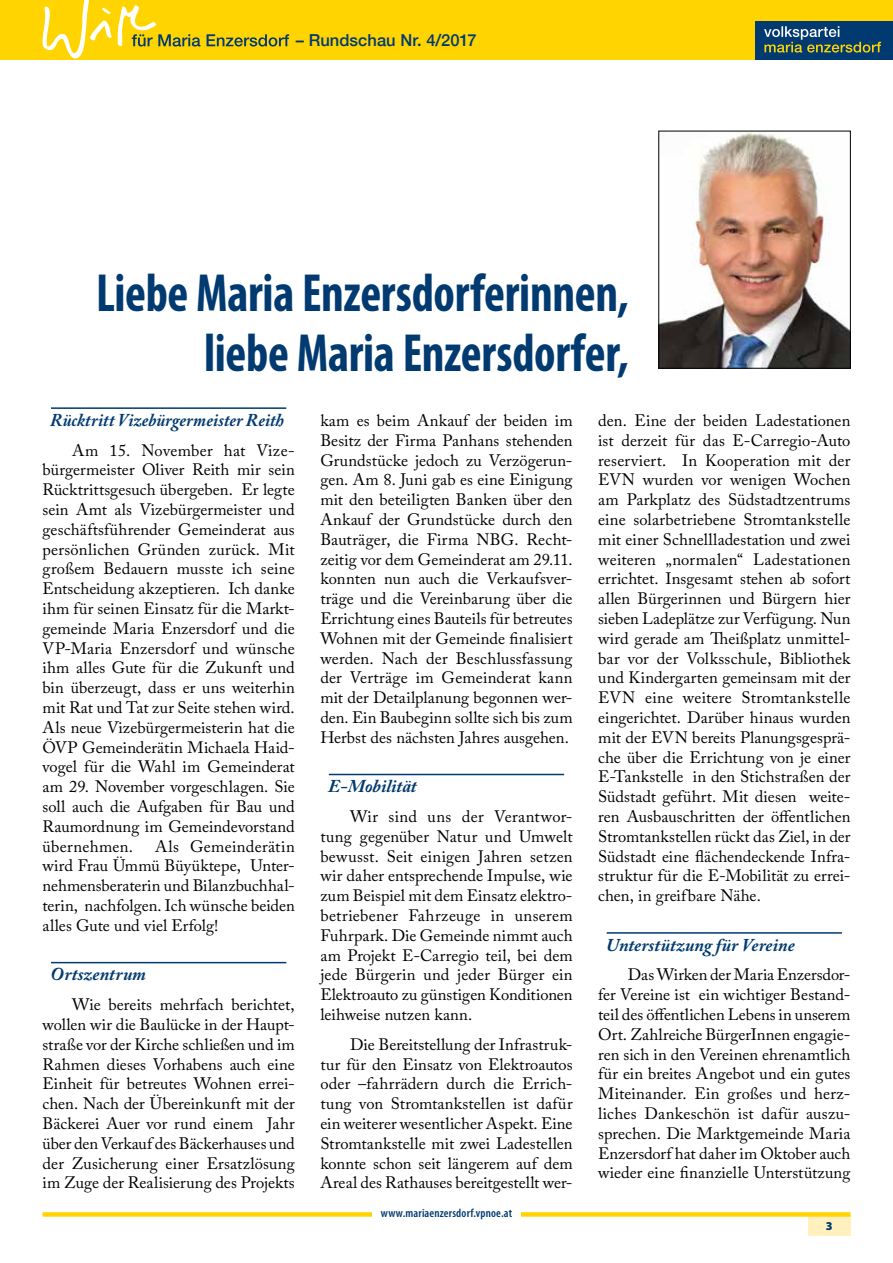
<style>
.page{position:relative;width:893px;height:1263px;background:#fff}
.page>*{position:absolute;margin:0;border:0;box-sizing:border-box;transform-origin:0 0}
.t1{font:700 condensed 54px/60px "Myriad Pro";letter-spacing:-.005em;color:#003a70;text-align:right;scale:.92 1}
.t2{font:italic 700 18px "Adobe Caslon Pro";letter-spacing:.005em;color:#003a70}
.t3{font:italic 700 18px "Adobe Caslon Pro";letter-spacing:.005em;color:#003a70;scale:.94 1}
.t4{font:16.5px/19.8px "Adobe Caslon Pro";color:#000;text-align:justify}
.t5{font:500 16.5px "Helvetica Neue";letter-spacing:.005em;color:#003a70}
.t6{font:600 condensed 12px "Myriad Pro";letter-spacing:.015em;color:#003a70}
.t7{font:900 12px "Myriad Pro";color:#003a70}
</style>
<div class="page">
<div style="left:0;top:0;width:893px;height:59px;background:#ffd400"></div>
<div style="left:755px;top:21px;width:138px;height:38px;background:#003a70"></div>
<svg style="left:764px;top:26px;width:117px;height:27px"></svg>
<hr style="left:0;top:21px;width:1px;height:38px;background:#003a70">
<svg style="left:41px;top:0;width:248px;height:60px"></svg>
<div style="left:808px;top:1214px;width:42px;height:21px;background:#fff0bd"></div>
<div style="left:43px;top:1212px;width:807px;height:5px;background:#ffd400"></div>
<div style="left:372px;top:1203px;width:149px;height:20px;background:#fff"></div>
<hr style="left:51px;top:407px;width:235px;height:2px;background:#003a70">
<hr style="left:51px;top:962px;width:235px;height:1px;background:#003a70">
<hr style="left:329px;top:774px;width:235px;height:1px;background:#003a70">
<hr style="left:607px;top:932px;width:235px;height:2px;background:#003a70">
<img style="left:661px;top:133px;width:187px;height:233px">
<div style="left:659px;top:131px;width:191px;height:237px;border:1px solid #000"></div>
<p class="t5" style="left:296px;top:27px;width:182px">– Rundschau Nr. 4/2017</p>
<h1 class="t1" style="left:96px;top:262px;width:581px">Liebe Maria Enzersdorferinnen, liebe Maria Enzersdorfer,</h1>
<p class="t3" style="left:51px;top:409px;width:250px">Rücktritt Vizebürgermeister Reith</p>
<p class="t4" style="left:43px;top:440px;width:254px;text-indent:30px">Am 15. November hat Vize&shy;bürgermeister Oliver Reith mir sein Rücktrittsgesuch übergeben. Er legte sein Amt als Vizebürgermeister und geschäftsführender Gemeinderat aus persönlichen Gründen zurück. Mit großem Bedauern musste ich seine Entscheidung akzeptieren. Ich danke ihm für seinen Einsatz für die Markt&shy;gemeinde Maria Enzersdorf und die VP-Maria Enzersdorf und wünsche ihm alles Gute für die Zukunft und bin überzeugt, dass er uns weiterhin mit Rat und Tat zur Seite stehen wird.<br>Als neue Vizebürgermeisterin hat die ÖVP Gemeinderätin Michaela Haid&shy;vogel für die Wahl im Gemeinderat am 29. November vorgeschlagen. Sie soll auch die Aufgaben für Bau und Raumordnung im Gemeindevorstand übernehmen.</p>
<p class="t4" style="left:43px;top:836px;width:254px;text-indent:113px">Als Gemeinderätin wird Frau Ümmü Büyüktepe, Unter&shy;nehmensberaterin und Bilanzbuchhal&shy;terin, nachfolgen. Ich wünsche beiden alles Gute und viel Erfolg!</p>
<p class="t2" style="left:50px;top:964px;width:97px">Ortszentrum</p>
<p class="t4" style="left:43px;top:994px;width:254px;text-indent:30px">Wie bereits mehrfach berichtet, wollen wir die Baulücke in der Haupt&shy;straße vor der Kirche schließen und im Rahmen dieses Vorhabens auch eine Einheit für betreutes Wohnen errei&shy;chen. Nach der Übereinkunft mit der Bäckerei Auer vor rund einem Jahr über den Verkauf des Bäckerhauses und der Zusicherung einer Ersatzlösung im Zuge der Realisierung des Projekts</p>
<p class="t4" style="left:320px;top:410px;width:254px">kam es beim Ankauf der beiden im Besitz der Firma Panhans stehenden Grundstücke jedoch zu Verzögerun&shy;gen. Am 8. Juni gab es eine Einigung mit den beteiligten Banken über den Ankauf der Grundstücke durch den Bauträger, die Firma NBG. Recht&shy;zeitig vor dem Gemeinderat am 29.11. konnten nun auch die Verkaufsver&shy;träge und die Vereinbarung über die Errichtung eines Bauteils für betreutes Wohnen mit der Gemeinde finalisiert werden. Nach der Beschlussfassung der Verträge im Gemeinderat kann mit der Detailplanung begonnen wer&shy;den. Ein Baubeginn sollte sich bis zum Herbst des nächsten Jahres ausgehen.</p>
<p class="t2" style="left:328px;top:775px;width:90px">E-Mobilität</p>
<p class="t4" style="left:320px;top:806px;width:254px;text-indent:30px">Wir sind uns der Verantwor&shy;tung gegenüber Natur und Umwelt bewusst. Seit einigen Jahren setzen wir daher entsprechende Impulse, wie zum Beispiel mit dem Einsatz elektro&shy;betriebener Fahrzeuge in unserem Fuhrpark. Die Gemeinde nimmt auch am Projekt E-Carregio teil, bei dem jede Bürgerin und jeder Bürger ein Elektroauto zu günstigen Konditionen leihweise nutzen kann.</p>
<p class="t4" style="left:320px;top:1034px;width:254px;text-indent:30px">Die Bereitstellung der Infrastruk&shy;tur für den Einsatz von Elektroautos oder –fahrrädern durch die Errich&shy;tung von Stromtankstellen ist dafür ein weiterer wesentlicher Aspekt. Eine Stromtankstelle mit zwei Ladestellen konnte schon seit längerem auf dem Areal des Rathauses bereitgestellt wer-</p>
<p class="t6" style="left:381px;top:1206px;width:133px">www.mariaenzersdorf.vpnoe.at</p>
<p class="t4" style="left:598px;top:410px;width:254px">den. Eine der beiden Ladestationen ist derzeit für das E-Carregio-Auto reserviert. In Kooperation mit der EVN wurden vor wenigen Wochen am Parkplatz des Südstadtzentrums eine solarbetriebene Stromtankstelle mit einer Schnellladestation und zwei weiteren „normalen“ Ladestationen errichtet. Insgesamt stehen ab sofort allen Bürgerinnen und Bürgern hier sieben Ladeplätze zur Verfügung. Nun wird gerade am Theißplatz unmittel&shy;bar vor der Volksschule, Bibliothek und Kindergarten gemeinsam mit der EVN eine weitere Stromtankstelle eingerichtet. Darüber hinaus wurden mit der EVN bereits Planungsgesprä&shy;che über die Errichtung von je einer E-Tankstelle in den Stichstraßen der Südstadt geführt. Mit diesen weite&shy;ren Ausbauschritten der öffentlichen Stromtankstellen rückt das Ziel, in der Südstadt eine flächendeckende Infra&shy;struktur für die E-Mobilität zu errei&shy;chen, in greifbare Nähe.</p>
<p class="t2" style="left:606px;top:934px;width:190px">Unterstützung für Vereine</p>
<p class="t4" style="left:598px;top:965px;width:254px;text-indent:30px">Das Wirken der Maria Enzersdor&shy;fer Vereine ist ein wichtiger Bestand&shy;teil des öffentlichen Lebens in unserem Ort. Zahlreiche BürgerInnen engagie&shy;ren sich in den Vereinen ehrenamtlich für ein breites Angebot und ein gutes Miteinander. Ein großes und herz&shy;liches Dankeschön ist dafür auszu&shy;sprechen. Die Marktgemeinde Maria Enzersdorf hat daher im Oktober auch wieder eine finanzielle Unterstützung</p>
<p class="t7" style="left:826px;top:1218px;width:8px">3</p>
</div>
